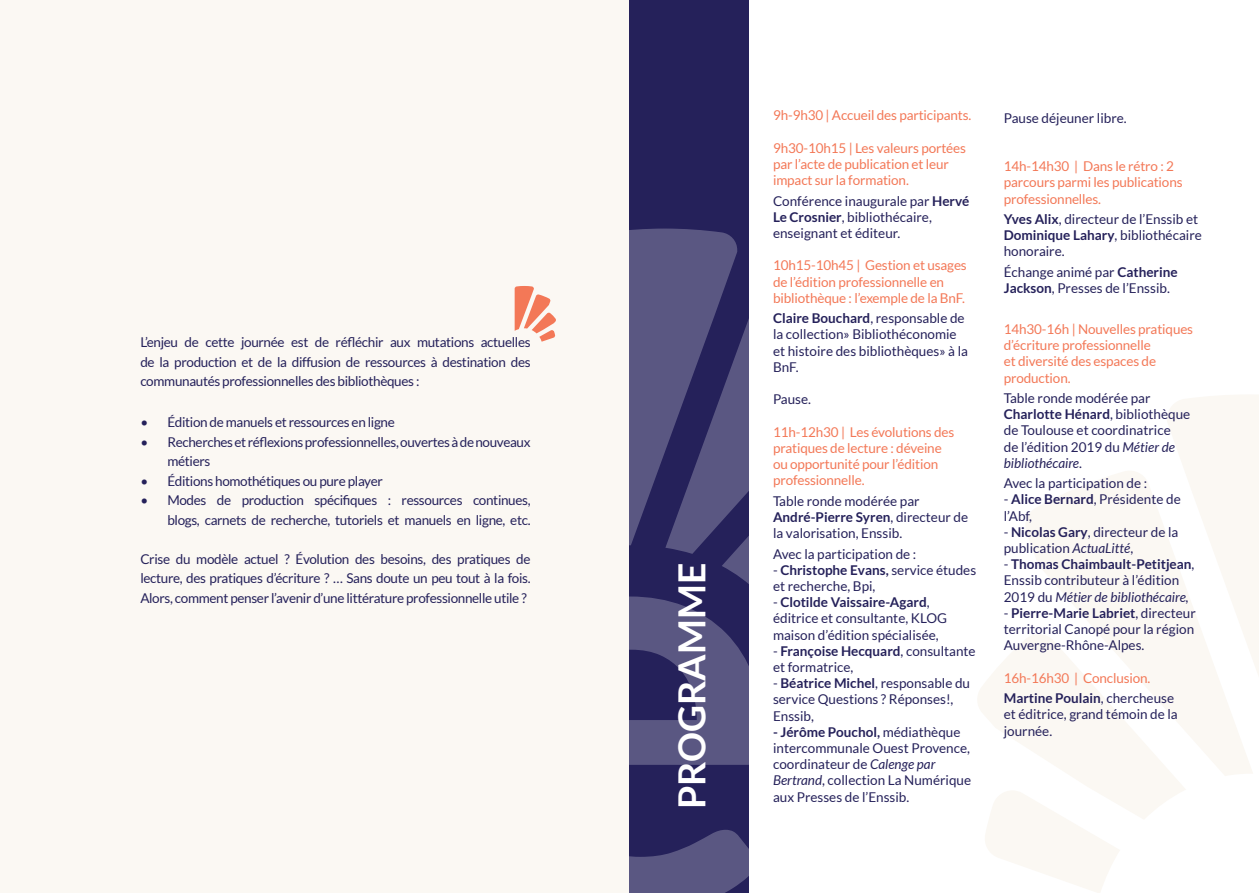
<style>
.page{position:relative;width:1259px;height:893px;background:#fff}
.page>*{position:absolute;margin:0;border:0;box-sizing:border-box;transform-origin:0 0}
.t1{font:700 37.5px "Lato";color:#fff}
.t2{font:13.5px/16.2px "Lato";color:#25215a}
.t3{font:13.5px/16.2px "Lato";letter-spacing:-.01em;color:#f37857}
.t4{font:13.5px/19.5px "Lato";letter-spacing:-.025em;color:#25215a}
.s1{font-weight:700}
.s2{font-style:italic}
.s3{font-weight:700;color:#25215a}
.s4{color:#25215a}
</style>
<div class="page">
<div style="left:0;top:0;width:629px;height:893px;background:#fbf8f3"></div>
<div style="left:629px;top:0;width:119px;height:893px;background:#25215a"></div>
<svg style="left:629px;top:229px;width:119px;height:664px"></svg>
<svg style="left:514px;top:286px;width:42px;height:56px"></svg>
<svg style="left:978px;top:395px;width:281px;height:498px"></svg>
<p class="t2" style="left:140px;top:333px;width:392px;line-height:19.5px;text-align:justify">L’enjeu de cette journée est de réfléchir aux mutations actuelles de la production et de la diffusion de ressources à destination des communautés professionnelles des bibliothèques :</p>
<p class="t4" style="left:140px;top:412px;width:256px">• Édition de manuels et ressources en ligne</p>
<p class="t4" style="left:167px;top:432px;width:365px;text-indent:-27px">• Recherches et réflexions professionnelles, ouvertes à de nouveaux métiers</p>
<p class="t4" style="left:140px;top:471px;width:244px">• Éditions homothétiques ou pure player</p>
<p class="t4" style="left:140px;top:490px;width:392px;text-align:right">• Modes de production spécifiques : ressources continues, blogs, carnets de recherche, tutoriels et manuels en ligne, etc.</p>
<p class="t2" style="left:140px;top:549px;width:392px;line-height:19.5px;text-align:justify">Crise du modèle actuel ? Évolution des besoins, des pratiques de lecture, des pratiques d’écriture ? … Sans doute un peu tout à la fois.<br>Alors, comment penser l’avenir d’une littérature professionnelle utile ?</p>
<h1 class="t1" style="left:670px;top:809px;width:248px;rotate:-90deg">PROGRAMME</h1>
<p class="t3" style="left:773px;top:107px;width:200px">9h-9h30 | Accueil des participants.</p>
<p class="t3" style="left:773px;top:140px;width:194px">9h30-10h15 | Les valeurs portées par l’acte de publication et leur impact sur la formation.</p>
<p class="t2" style="left:773px;top:193px;width:198px">Conférence inaugurale par <span class="s1">Hervé<br>Le Crosnier</span>, bibliothécaire, enseignant et éditeur.</p>
<p class="t3" style="left:773px;top:257px;width:195px">10h15-10h45 | Gestion et usages de l’édition professionnelle en bibliothèque : l’exemple de la BnF.</p>
<p class="t2" style="left:773px;top:310px;width:196px"><span class="s1">Claire Bouchard</span>, responsable de la collection» Bibliothéconomie et histoire des bibliothèques» à la<br>BnF.</p>
<p class="t2" style="left:773px;top:391px;width:40px">Pause.</p>
<p class="t3" style="left:773px;top:424px;width:183px">11h-12h30 | Les évolutions des pratiques de lecture : déveine ou opportunité pour l’édition professionnelle.</p>
<p class="t2" style="left:773px;top:493px;width:197px">Table ronde modérée par<br><span class="s1">André-Pierre Syren</span>, directeur de la valorisation, Enssib.</p>
<p class="t2" style="left:773px;top:545px;width:145px">Avec la participation de :</p>
<p class="t2" style="left:773px;top:562px;width:205px">- <span class="s1">Christophe Evans,</span> service études et recherche, Bpi,</p>
<p class="t2" style="left:773px;top:594px;width:176px">- <span class="s1">Clotilde Vaissaire-Agard</span>, éditrice et consultante, KLOG maison d’édition spécialisée,</p>
<p class="t2" style="left:773px;top:643px;width:204px">- <span class="s1">Françoise Hecquard</span>, consultante et formatrice,</p>
<p class="t2" style="left:773px;top:675px;width:198px">- <span class="s1">Béatrice Michel</span>, responsable du service Questions ? Réponses!,<br>Enssib,</p>
<p class="t2" style="left:773px;top:724px;width:200px"><span class="s1">- Jérôme Pouchol,</span> médiathèque intercommunale Ouest Provence, coordinateur de <span class="s2">Calenge par<br>Bertrand</span>, collection La Numérique aux Presses de l’Enssib.</p>
<p class="t2" style="left:1003px;top:109px;width:124px">Pause déjeuner libre.</p>
<p class="t3" style="left:1003px;top:158px;width:180px">14h-14h30 | Dans le rétro : 2 parcours parmi les publications professionnelles.</p>
<p class="t2" style="left:1003px;top:211px;width:199px"><span class="s1">Yves Alix</span>, directeur de l’Enssib et<br><span class="s1">Dominique Lahary</span>, bibliothécaire honoraire.</p>
<p class="t2" style="left:1003px;top:264px;width:175px">Échange animé par <span class="s1">Catherine<br>Jackson</span>, Presses de l’Enssib.</p>
<p class="t3" style="left:1003px;top:321px;width:191px">14h30-16h | Nouvelles pratiques d’écriture professionnelle<br>et diversité des espaces de production.</p>
<p class="t2" style="left:1003px;top:390px;width:188px">Table ronde modérée par<br><span class="s1">Charlotte Hénard</span>, bibliothèque de Toulouse et coordinatrice<br>de l’édition 2019 du <span class="s2">Métier de bibliothécaire</span>.</p>
<p class="t2" style="left:1003px;top:475px;width:145px">Avec la participation de :</p>
<p class="t2" style="left:1003px;top:491px;width:178px">- <span class="s1">Alice Bernard</span>, Présidente de l’Abf,</p>
<p class="t2" style="left:1003px;top:524px;width:176px">- <span class="s1">Nicolas Gary</span>, directeur de la publication <span class="s2">ActuaLitté</span>,</p>
<p class="t2" style="left:1003px;top:556px;width:192px">- <span class="s1">Thomas Chaimbault-Petitjean</span>,<br>Enssib contributeur à l’édition<br>2019 du <span class="s2">Métier de bibliothécaire,</span></p>
<p class="t2" style="left:1003px;top:605px;width:194px">- <span class="s1">Pierre-Marie Labriet</span>, directeur territorial Canopé pour la région<br>Auvergne-Rhône-Alpes.</p>
<p class="t3" style="left:1003px;top:667px;width:172px;line-height:20.4px">16h-16h30 | Conclusion.<br><span class="s3">Martine Poulain</span><span class="s4">, chercheuse</span></p>
<p class="t2" style="left:1003px;top:706px;width:175px">et éditrice, grand témoin de la journée.</p>
</div>
